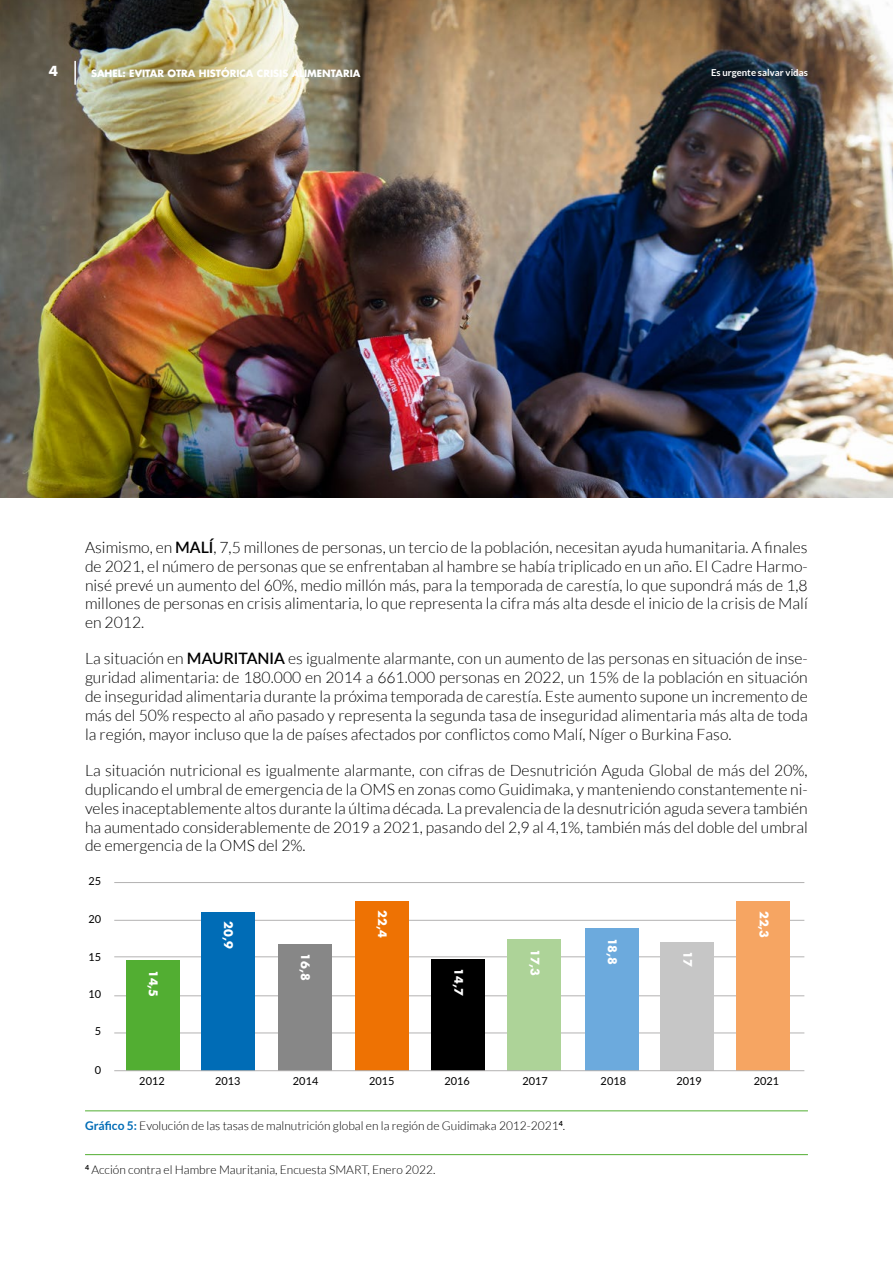
<style>
.page{position:relative;width:893px;height:1263px;background:#fff}
.page>*{position:absolute;margin:0;border:0;box-sizing:border-box;transform-origin:0 0}
.t1{font:300 15.75px/18.9px "Lato";color:#000;text-align:justify}
.t2{font:700 13.5px "Futura LT";color:#fff}
.t3{font:300 12px "Lato";color:#000}
.t4{font:700 11.4px "Futura LT";color:#fff}
.t5{font:10.95px "Lato";color:#000}
.t6{font:700 9.75px "Futura LT";color:#fff}
.t7{font:700 9.6px "Lato";color:#fff}
.s1{font-weight:600}
.s2{font-weight:700;color:#006cb6}
</style>
<div class="page">
<img style="left:0;top:0;width:893px;height:497px">
<hr style="left:114px;top:882px;width:690px;height:1px;background:#b3b2b2">
<hr style="left:114px;top:920px;width:690px;height:1px;background:#b3b2b2">
<hr style="left:114px;top:956px;width:690px;height:1px;background:#b3b2b2">
<hr style="left:114px;top:995px;width:690px;height:1px;background:#b3b2b2">
<hr style="left:114px;top:1033px;width:690px;height:1px;background:#b3b2b2">
<div style="left:126px;top:960px;width:54px;height:110px;background:#52ae32"></div>
<div style="left:278px;top:944px;width:54px;height:126px;background:#878787"></div>
<div style="left:507px;top:939px;width:54px;height:131px;background:#add398"></div>
<div style="left:585px;top:928px;width:53px;height:142px;background:#6caadd"></div>
<div style="left:660px;top:942px;width:54px;height:128px;background:#c6c6c6"></div>
<div style="left:736px;top:901px;width:54px;height:170px;background:#f6a562"></div>
<div style="left:431px;top:959px;width:54px;height:111px;background:#000"></div>
<div style="left:201px;top:912px;width:54px;height:159px;background:#006cb6"></div>
<div style="left:355px;top:901px;width:53px;height:169px;background:#ee7203"></div>
<hr style="left:114px;top:1070px;width:690px;height:1px;background:#b3b2b2">
<hr style="left:85px;top:1110px;width:723px;height:1px;background:#52ae32">
<hr style="left:74px;top:61px;width:2px;height:24px;background:#fff">
<hr style="left:85px;top:1154px;width:723px;height:1px;background:#52ae32">
<p class="t2" style="left:49px;top:62px;width:11px">4</p>
<p class="t6" style="left:91px;top:67px;width:271px">SAHEL: EVITAR OTRA HISTÓRICA CRISIS ALIMENTARIA</p>
<p class="t7" style="left:711px;top:67px;width:98px">Es urgente salvar vidas</p>
<p class="t1" style="left:85px;top:538px;width:724px">Asimismo, en <span class="s1">MALÍ</span>, 7,5 millones de personas, un tercio de la población, necesitan ayuda humanitaria. A finales de 2021, el número de personas que se enfrentaban al hambre se había triplicado en un año. El Cadre Harmo&shy;nisé prevé un aumento del 60%, medio millón más, para la temporada de carestía, lo que supondrá más de 1,8 millones de personas en crisis alimentaria, lo que representa la cifra más alta desde el inicio de la crisis de Malí en 2012.</p>
<p class="t1" style="left:85px;top:649px;width:724px">La situación en <span class="s1">MAURITANIA</span> es igualmente alarmante, con un aumento de las personas en situación de inse&shy;guridad alimentaria: de 180.000 en 2014 a 661.000 personas en 2022, un 15% de la población en situación de inseguridad alimentaria durante la próxima temporada de carestía. Este aumento supone un incremento de más del 50% respecto al año pasado y representa la segunda tasa de inseguridad alimentaria más alta de toda la región, mayor incluso que la de países afectados por conflictos como Malí, Níger o Burkina Faso.</p>
<p class="t1" style="left:85px;top:761px;width:724px">La situación nutricional es igualmente alarmante, con cifras de Desnutrición Aguda Global de más del 20%, duplicando el umbral de emergencia de la OMS en zonas como Guidimaka, y manteniendo constantemente ni&shy;veles inaceptablemente altos durante la última década. La prevalencia de la desnutrición aguda severa también ha aumentado considerablemente de 2019 a 2021, pasando del 2,9 al 4,1%, también más del doble del umbral de emergencia de la OMS del 2%.</p>
<p class="t5" style="left:89px;top:873px;width:14px">25</p>
<p class="t5" style="left:89px;top:911px;width:14px">20</p>
<p class="t5" style="left:89px;top:949px;width:14px">15</p>
<p class="t5" style="left:89px;top:986px;width:14px">10</p>
<p class="t5" style="left:95px;top:1023px;width:8px">5</p>
<p class="t5" style="left:95px;top:1063px;width:8px">0</p>
<p class="t4" style="left:161px;top:970px;width:29px;rotate:90deg">14,5</p>
<p class="t4" style="left:236px;top:921px;width:29px;rotate:90deg">20,9</p>
<p class="t4" style="left:390px;top:910px;width:29px;rotate:90deg">22,4</p>
<p class="t4" style="left:313px;top:953px;width:29px;rotate:90deg">16,8</p>
<p class="t4" style="left:543px;top:949px;width:29px;rotate:90deg">17,3</p>
<p class="t4" style="left:620px;top:937px;width:29px;rotate:90deg">18,8</p>
<p class="t4" style="left:466px;top:968px;width:29px;rotate:90deg">14,7</p>
<p class="t4" style="left:695px;top:951px;width:17px;rotate:90deg">17</p>
<p class="t4" style="left:772px;top:911px;width:29px;rotate:90deg">22,3</p>
<p class="t5" style="left:139px;top:1073px;width:27px">2012</p>
<p class="t5" style="left:215px;top:1073px;width:27px">2013</p>
<p class="t5" style="left:293px;top:1073px;width:27px">2014</p>
<p class="t5" style="left:369px;top:1073px;width:27px">2015</p>
<p class="t5" style="left:444px;top:1073px;width:27px">2016</p>
<p class="t5" style="left:522px;top:1073px;width:27px">2017</p>
<p class="t5" style="left:601px;top:1073px;width:27px">2018</p>
<p class="t5" style="left:676px;top:1073px;width:27px">2019</p>
<p class="t5" style="left:754px;top:1073px;width:27px">2021</p>
<p class="t3" style="left:85px;top:1119px;width:482px"><span class="s2">Gráfico 5:</span> Evolución de las tasas de malnutrición global en la región de Guidimaka 2012-2021<sup>4</sup>.</p>
<p class="t3" style="left:85px;top:1163px;width:352px"><sup>4</sup> Acción contra el Hambre Mauritania, Encuesta SMART, Enero 2022.</p>
</div>
